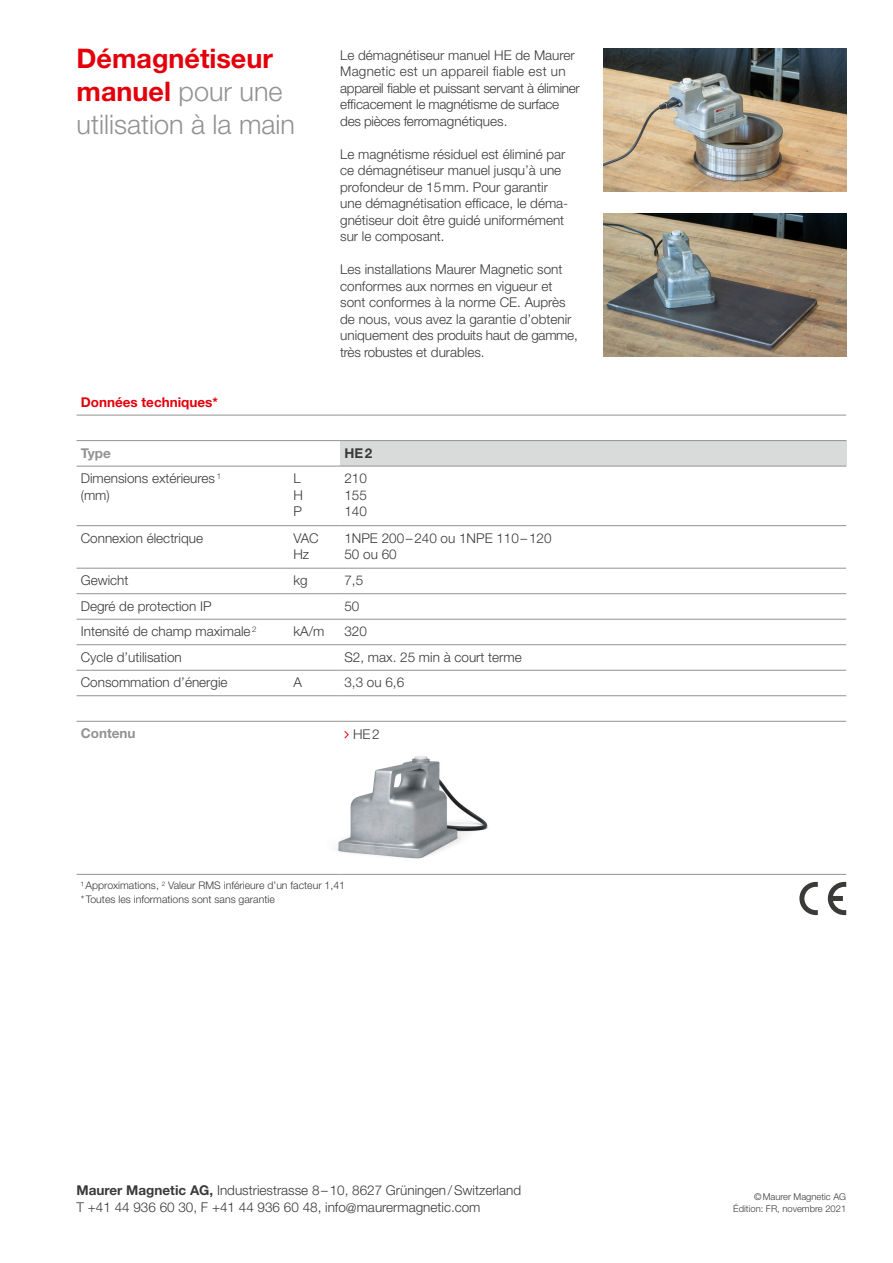
<style>
.page{position:relative;width:893px;height:1263px;background:#fff}
.page>*{position:absolute;margin:0;border:0;box-sizing:border-box;transform-origin:0 0}
.t1{font:300 27px/33px "Helvetica Neue LT Std";color:#919291}
.t2{font:300 13.5px/16.5px "Helvetica Neue LT Std";color:#3a3a39}
.t3{font:700 13.5px "Helvetica Neue LT Std";color:#e3000b}
.t4{font:700 13.5px "Helvetica Neue LT Std";color:#919291}
.t5{font:700 13.5px "Helvetica Neue LT Std";color:#3a3a39}
.t6{font:300 10.5px/13.5px "Helvetica Neue LT Std";color:#3a3a39}
.t7{font:300 9.3px/12px "Helvetica Neue LT Std";color:#3a3a39;text-align:right}
.s1{font-weight:700;color:#e3000b}
.s2{font-weight:700}
</style>
<div class="page">
<img style="left:326px;top:756px;width:239px;height:118px">
<img style="left:604px;top:49px;width:242px;height:143px">
<img style="left:604px;top:214px;width:242px;height:143px">
<div style="left:340px;top:441px;width:506px;height:25px;background:#d9dada"></div>
<hr style="left:77px;top:440px;width:263px;height:1px;background:#919291">
<hr style="left:77px;top:466px;width:263px;height:1px;background:#919291">
<hr style="left:77px;top:525px;width:263px;height:1px;background:#919291">
<hr style="left:340px;top:525px;width:506px;height:1px;background:#919291">
<hr style="left:77px;top:568px;width:263px;height:1px;background:#919291">
<hr style="left:340px;top:568px;width:506px;height:1px;background:#919291">
<hr style="left:77px;top:593px;width:263px;height:1px;background:#919291">
<hr style="left:340px;top:593px;width:506px;height:1px;background:#919291">
<hr style="left:77px;top:619px;width:263px;height:1px;background:#919291">
<hr style="left:340px;top:619px;width:506px;height:1px;background:#919291">
<hr style="left:77px;top:644px;width:263px;height:1px;background:#919291">
<hr style="left:340px;top:644px;width:506px;height:1px;background:#919291">
<hr style="left:77px;top:670px;width:263px;height:1px;background:#919291">
<hr style="left:340px;top:670px;width:506px;height:1px;background:#919291">
<hr style="left:77px;top:695px;width:263px;height:1px;background:#919291">
<hr style="left:340px;top:695px;width:506px;height:1px;background:#919291">
<hr style="left:77px;top:721px;width:263px;height:1px;background:#919291">
<hr style="left:340px;top:721px;width:506px;height:1px;background:#919291">
<hr style="left:77px;top:415px;width:263px;height:1px;background:#919291">
<hr style="left:340px;top:415px;width:506px;height:1px;background:#919291">
<hr style="left:340px;top:440px;width:506px;height:1px;background:#919291">
<hr style="left:340px;top:466px;width:506px;height:1px;background:#919291">
<hr style="left:77px;top:874px;width:263px;height:1px;background:#919291">
<hr style="left:340px;top:874px;width:506px;height:1px;background:#919291">
<svg style="left:799px;top:882px;width:19px;height:33px"></svg>
<svg style="left:828px;top:882px;width:18px;height:33px"></svg>
<h1 class="t1" style="left:77px;top:42px;width:220px"><span class="s1">Démagnétiseur manuel</span> pour une utilisation à la main</h1>
<p class="t2" style="left:340px;top:46px;width:241px">Le démagnétiseur manuel HE de Maurer Magnetic est un appareil fiable est un appareil fiable et puissant servant à éliminer efficacement le magnétisme de surface des pièces ferromagnétiques.</p>
<p class="t2" style="left:340px;top:145px;width:230px">Le magnétisme résiduel est éliminé par ce démagnétiseur manuel jusqu’à une profondeur de 15mm. Pour garantir une démagnétisation efficace, le déma&shy;gnétiseur doit être guidé uniformément sur le composant.</p>
<p class="t2" style="left:340px;top:261px;width:239px">Les installations Maurer Magnetic sont conformes aux normes en vigueur et sont conformes à la norme CE. Auprès de nous, vous avez la garantie d’obtenir uniquement des produits haut de gamme, très robustes et durables.</p>
<p class="t3" style="left:81px;top:393px;width:139px">Données techniques*</p>
<p class="t4" style="left:81px;top:444px;width:32px">Type</p>
<p class="t5" style="left:344px;top:444px;width:29px">HE2</p>
<p class="t2" style="left:81px;top:470px;width:142px">Dimensions extérieures <sup>1</sup></p>
<p class="t2" style="left:293px;top:470px;width:9px">L</p>
<p class="t2" style="left:81px;top:486px;width:30px">(mm)</p>
<p class="t2" style="left:293px;top:486px;width:11px">H<br>P</p>
<p class="t2" style="left:344px;top:470px;width:24px;text-align:justify">210<br>155<br>140</p>
<p class="t2" style="left:81px;top:529px;width:124px">Connexion électrique</p>
<p class="t2" style="left:293px;top:529px;width:27px">VAC<br>Hz</p>
<p class="t2" style="left:344px;top:529px;width:209px">1NPE 200–240 ou 1NPE 110–120<br>50 ou 60</p>
<p class="t2" style="left:81px;top:572px;width:49px">Gewicht</p>
<p class="t2" style="left:293px;top:572px;width:16px">kg</p>
<p class="t2" style="left:344px;top:572px;width:20px">7,5</p>
<p class="t2" style="left:81px;top:597px;width:132px">Degré de protection IP</p>
<p class="t2" style="left:344px;top:597px;width:17px">50</p>
<p class="t2" style="left:81px;top:623px;width:177px">Intensité de champ maximale <sup>2</sup></p>
<p class="t2" style="left:293px;top:623px;width:32px">kA/m</p>
<p class="t2" style="left:344px;top:623px;width:24px">320</p>
<p class="t2" style="left:81px;top:648px;width:103px">Cycle d’utilisation</p>
<p class="t2" style="left:344px;top:648px;width:179px">S2, max. 25 min à court terme</p>
<p class="t2" style="left:81px;top:674px;width:148px">Consommation d’énergie</p>
<p class="t2" style="left:293px;top:674px;width:10px">A</p>
<p class="t2" style="left:344px;top:674px;width:61px">3,3 ou 6,6</p>
<p class="t4" style="left:81px;top:725px;width:56px">Contenu</p>
<p class="t2" style="left:353px;top:725px;width:28px">HE2</p>
<p class="t6" style="left:81px;top:878px;width:266px">¹Approximations, <sup>2</sup> Valeur RMS inférieure d’un facteur 1,41 *Toutes les informations sont sans garantie</p>
<p class="t2" style="left:77px;top:1182px;width:446px"><span class="s2">Maurer Magnetic AG,</span> Industriestrasse 8–10, 8627 Grüningen/Switzerland<br>T +41 44 936 60 30, F +41 44 936 60 48, info@maurermagnetic.com</p>
<p class="t7" style="left:733px;top:1190px;width:114px">©Maurer Magnetic AG<br>Édition: FR, novembre 2021</p>
</div>
